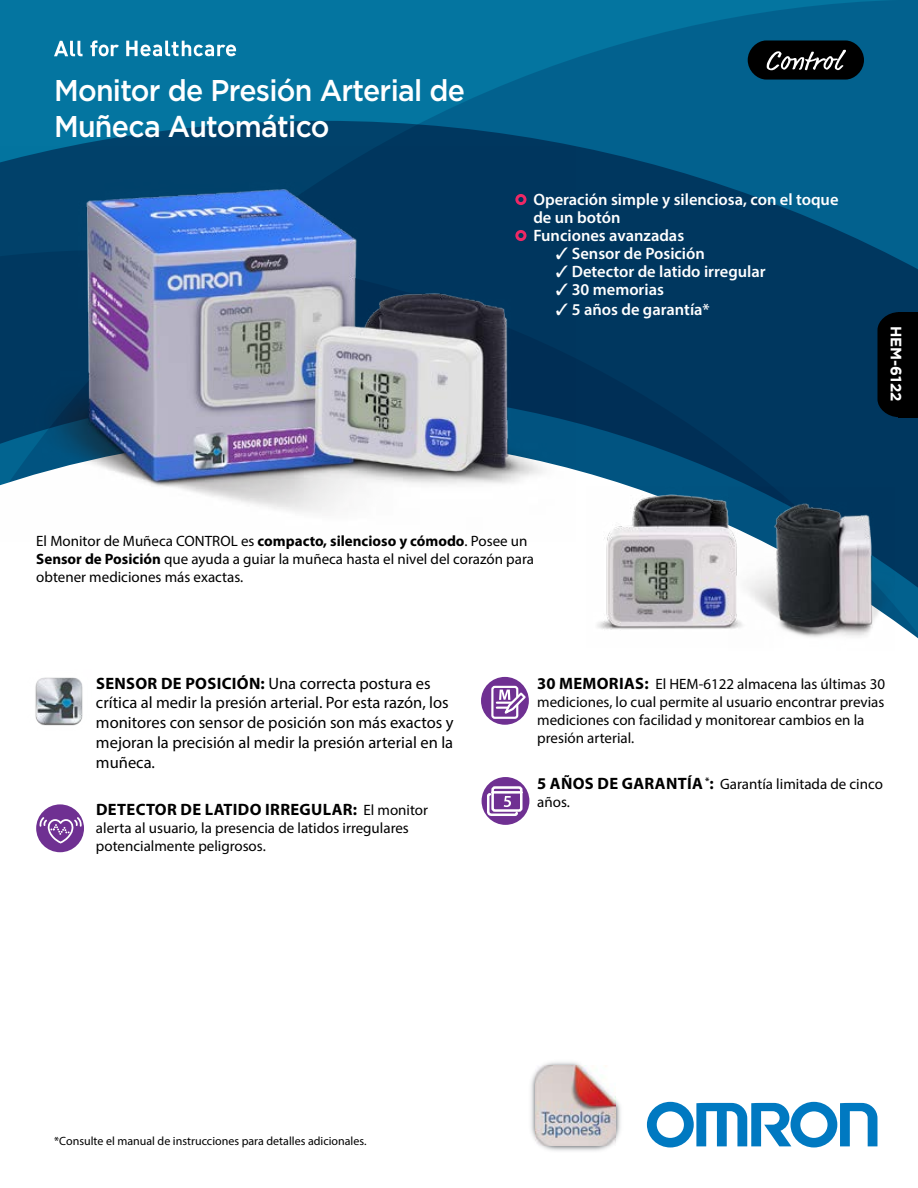
<style>
.page{position:relative;width:918px;height:1188px;background:#fff}
.page>*{position:absolute;margin:0;border:0;box-sizing:border-box;transform-origin:0 0}
.t1{font:500 30px/36px "Gotham";letter-spacing:-.025em;color:#fff;scale:.95 1}
.t2{font:16.5px/19.8px "Myriad Pro";color:#000}
.t3{font:600 16.5px/18px "Myriad Pro";color:#fff}
.t4{font:700 16.5px "Myriad Pro";letter-spacing:.02em;color:#000}
.t5{font:15px/18px "Myriad Pro";color:#000}
.t6{font:700 15px "Gotham";color:#fff}
.t7{font:12px "Myriad Pro";color:#000}
.s1{font-weight:700}
.s2{font-weight:400;font-size:15px}
.s3{font-weight:700;font-size:16.5px}
</style>
<div class="page">
<svg style="left:0;top:0;width:918px;height:121px;background:#036e99"></svg>
<svg style="left:0;top:121px;width:918px;height:129px;background:#01507b"></svg>
<svg style="left:576px;top:250px;width:342px;height:185px;background:#00365e"></svg>
<svg style="left:576px;top:435px;width:342px;height:204px;background:#1a5378"></svg>
<svg style="left:90px;top:41px;width:29px;height:15px"></svg>
<svg style="left:54px;top:41px;width:29px;height:15px"></svg>
<svg style="left:126px;top:41px;width:110px;height:15px"></svg>
<div style="left:36px;top:804px;width:48px;height:48px;background:#6f3092;border-radius:50%"></div>
<svg style="left:39px;top:817px;width:43px;height:26px"></svg>
<div style="left:482px;top:777px;width:47px;height:48px;background:#6f3092;border-radius:50%"></div>
<svg style="left:486px;top:785px;width:38px;height:32px"></svg>
<div style="left:481px;top:677px;width:48px;height:48px;background:#6f3092;border-radius:50%"></div>
<svg style="left:490px;top:685px;width:38px;height:35px"></svg>
<img style="left:35px;top:677px;width:48px;height:49px">
<img style="left:531px;top:1062px;width:90px;height:89px">
<img style="left:535px;top:1066px;width:81px;height:80px">
<svg style="left:647px;top:1102px;width:230px;height:45px"></svg>
<div style="left:877px;top:312px;width:41px;height:105px;background:#000"></div>
<img style="left:0;top:147px;width:576px;height:365px">
<img style="left:784px;top:487px;width:111px;height:152px">
<img style="left:587px;top:486px;width:197px;height:153px">
<div style="left:748px;top:41px;width:116px;height:39px;background:#000;border-radius:19px"></div>
<svg style="left:767px;top:50px;width:79px;height:20px"></svg>
<h1 class="t1" style="left:54px;top:72px;width:434px">Monitor de Presión Arterial de<br>Muñeca Automático</h1>
<p class="t3" style="left:533px;top:190px;width:307px">Operación simple y silenciosa, con el toque de un botón<br>Funciones avanzadas</p>
<p class="t3" style="left:556px;top:244px;width:151px">✓ Sensor de Posición</p>
<p class="t3" style="left:556px;top:262px;width:211px">✓ Detector de latido irregular</p>
<p class="t3" style="left:556px;top:280px;width:110px">✓ 30 memorias</p>
<p class="t3" style="left:556px;top:300px;width:155px">✓ 5 años de garantía*</p>
<p class="t6" style="left:905px;top:326px;width:77px;rotate:90deg">HEM-6122</p>
<p class="t5" style="left:36px;top:532px;width:499px">El Monitor de Muñeca CONTROL es <span class="s1">COMPACTO, SILENCIOSO Y CÓMODO</span>. Posee un<br><span class="s1">SENSOR DE POSICIÓN</span> que ayuda a guiar la muñeca hasta el nivel del corazón para obtener mediciones más exactas.</p>
<p class="t2" style="left:96px;top:673px;width:359px"><span class="s1">SENSOR DE POSICIÓN:</span> Una correcta postura es crítica al medir la presión arterial. Por esta razón, los monitores con sensor de posición son más exactos y mejoran la precisión al medir la presión arterial en la muñeca.</p>
<p class="t4" style="left:96px;top:800px;width:333px">DETECTOR DE LATIDO IRREGULAR: <span class="s2">El monitor</span></p>
<p class="t5" style="left:96px;top:818px;width:314px">alerta al usuario, la presencia de latidos irregulares potencialmente peligrosos.</p>
<p class="t5" style="left:537px;top:674px;width:349px"><span class="s3">30 MEMORIAS:</span> El HEM-6122 almacena las últimas 30 mediciones, lo cual permite al usuario encontrar previas mediciones con facilidad y monitorear cambios en la presión arterial.</p>
<p class="t5" style="left:537px;top:775px;width:347px"><span class="s3">5 AÑOS DE GARANTÍA</span> <sup>*</sup><span class="s3">:</span> Garantía limitada de cinco años.</p>
<p class="t7" style="left:54px;top:1134px;width:314px">*Consulte el manual de instrucciones para detalles adicionales.</p>
</div>
